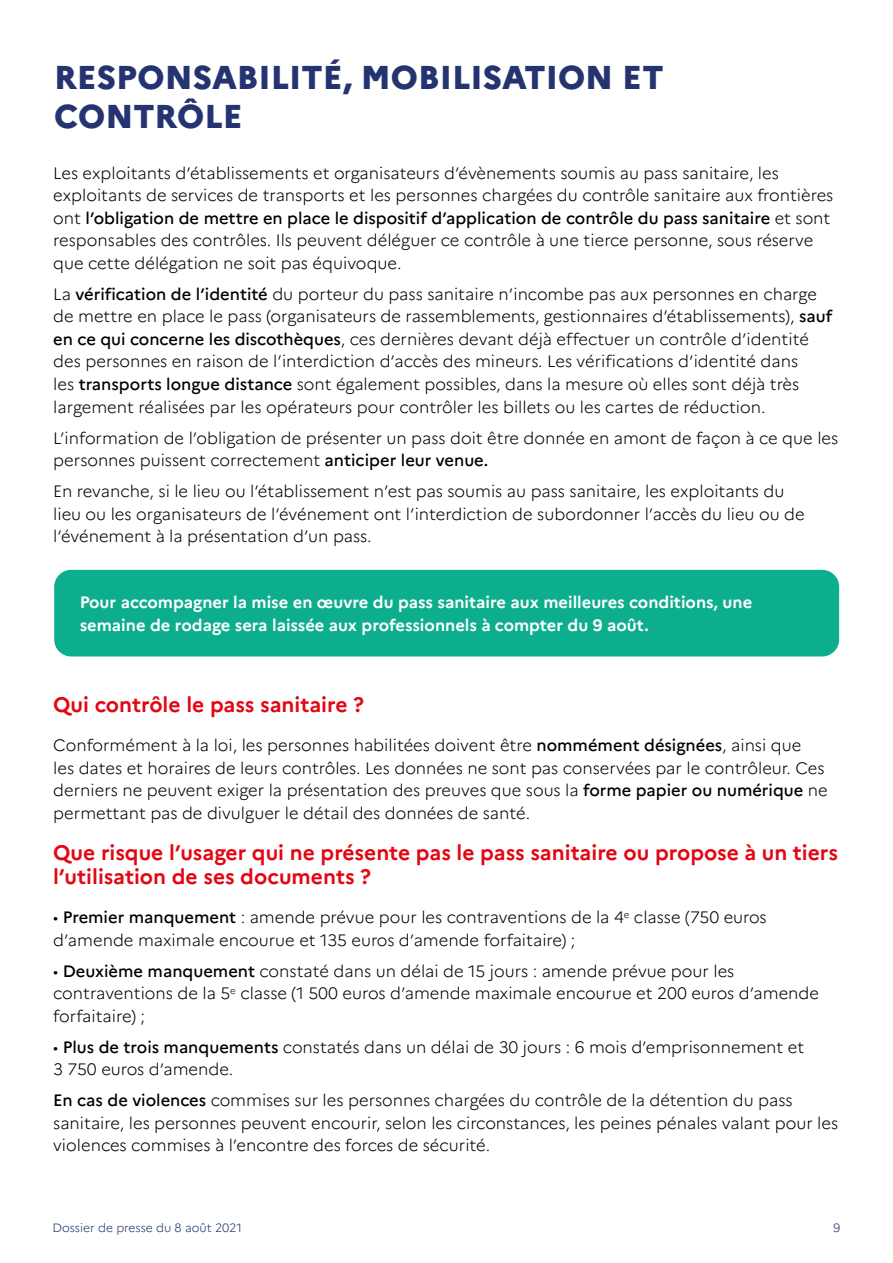
<style>
.page{position:relative;width:893px;height:1263px;background:#fff}
.page>*{position:absolute;margin:0;border:0;box-sizing:border-box;transform-origin:0 0}
.t1{font:800 33px/39px "Marianne";color:#253471}
.t2{font:700 21px/24px "Marianne";color:#e30613}
.t3{font:300 16.5px/22.5px "Marianne";color:#000}
.t4{font:700 16.5px/22.5px "Marianne";color:#fff}
.t5{font:300 12px "Marianne";color:#253471}
.s1{font-weight:500}
</style>
<div class="page">
<div style="left:54px;top:570px;width:785px;height:86px;background:#0dae8e;border-radius:17px"></div>
<h1 class="t1" style="left:54px;top:57px;width:611px">RESPONSABILITÉ, MOBILISATION ET<br>CONTRÔLE</h1>
<p class="t3" style="left:53px;top:162px;width:782px">Les exploitants d’établissements et organisateurs d’évènements soumis au pass sanitaire, les exploitants de services de transports et les personnes chargées du contrôle sanitaire aux frontières ont <span class="s1">l’obligation de mettre en place le dispositif d’application de contrôle du pass sanitaire</span> et sont responsables des contrôles. Ils peuvent déléguer ce contrôle à une tierce personne, sous réserve que cette délégation ne soit pas équivoque.</p>
<p class="t3" style="left:53px;top:283px;width:780px">La <span class="s1">vérification de l’identité</span> du porteur du pass sanitaire n’incombe pas aux personnes en charge de mettre en place le pass (organisateurs de rassemblements, gestionnaires d’établissements), <span class="s1">sauf en ce qui concerne les discothèques</span>, ces dernières devant déjà effectuer un contrôle d’identité des personnes en raison de l’interdiction d’accès des mineurs. Les vérifications d’identité dans<br>les <span class="s1">transports longue distance</span> sont également possibles, dans la mesure où elles sont déjà très largement réalisées par les opérateurs pour contrôler les billets ou les cartes de réduction.</p>
<p class="t3" style="left:53px;top:426px;width:787px">L’information de l’obligation de présenter un pass doit être donnée en amont de façon à ce que les personnes puissent correctement <span class="s1">anticiper leur venue.</span></p>
<p class="t3" style="left:53px;top:480px;width:753px">En revanche, si le lieu ou l’établissement n’est pas soumis au pass sanitaire, les exploitants du lieu ou les organisateurs de l’événement ont l’interdiction de subordonner l’accès du lieu ou de l’événement à la présentation d’un pass.</p>
<p class="t4" style="left:80px;top:591px;width:674px">Pour accompagner la mise en œuvre du pass sanitaire aux meilleures conditions, une semaine de rodage sera laissée aux professionnels à compter du 9 août.</p>
<p class="t2" style="left:53px;top:692px;width:312px">Qui contrôle le pass sanitaire ?</p>
<p class="t3" style="left:53px;top:734px;width:776px">Conformément à la loi, les personnes habilitées doivent être <span class="s1">nommément désignées</span>, ainsi que<br>les dates et horaires de leurs contrôles. Les données ne sont pas conservées par le contrôleur. Ces derniers ne peuvent exiger la présentation des preuves que sous la <span class="s1">forme papier ou numérique</span> ne permettant pas de divulguer le détail des données de santé.</p>
<p class="t2" style="left:53px;top:840px;width:786px">Que risque l’usager qui ne présente pas le pass sanitaire ou propose à un tiers l’utilisation de ses documents ?</p>
<p class="t3" style="left:53px;top:906px;width:715px">• <span class="s1">Premier manquement</span> : amende prévue pour les contraventions de la 4<sup>e</sup> classe (750 euros d’amende maximale encourue et 135 euros d’amende forfaitaire) ;</p>
<p class="t3" style="left:53px;top:959px;width:767px">• <span class="s1">Deuxième manquement</span> constaté dans un délai de 15 jours : amende prévue pour les contraventions de la 5<sup>e</sup> classe (1 500 euros d’amende maximale encourue et 200 euros d’amende forfaitaire) ;</p>
<p class="t3" style="left:53px;top:1035px;width:752px">• <span class="s1">Plus de trois manquements</span> constatés dans un délai de 30 jours : 6 mois d’emprisonnement et<br>3 750 euros d’amende.</p>
<p class="t3" style="left:53px;top:1089px;width:787px"><span class="s1">En cas de violences</span> commises sur les personnes chargées du contrôle de la détention du pass sanitaire, les personnes peuvent encourir, selon les circonstances, les peines pénales valant pour les violences commises à l’encontre des forces de sécurité.</p>
<p class="t5" style="left:52px;top:1220px;width:191px">Dossier de presse du 8 août 2021</p>
<p class="t5" style="left:833px;top:1220px;width:9px">9</p>
</div>
